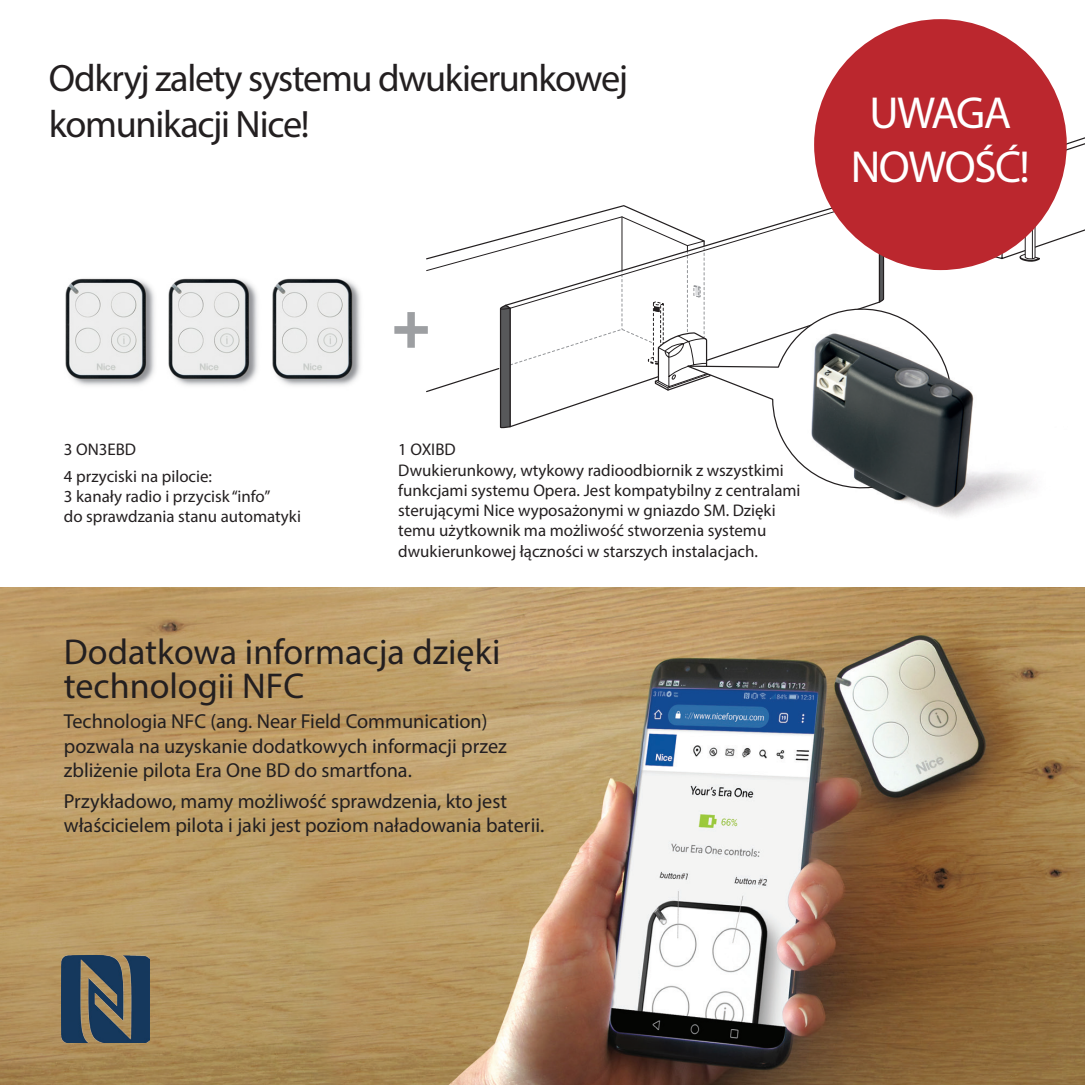
<style>
.page{position:relative;width:1085px;height:1085px;background:#fff}
.page>*{position:absolute;margin:0;border:0;box-sizing:border-box;transform-origin:0 0}
.t1{font:500 88.88px "PF Din Text Comp Pro";color:#9d9fa2}
.t2{font:45px/54px "Myriad Pro";letter-spacing:-.035em;color:#fff;text-align:center}
.t3{font:38.25px/45.9px "Myriad Pro";letter-spacing:-.035em;color:#231f20}
.Bold{font:36px/33.8px "Myriad Pro";color:#231f20}
.Testo{font:20.25px/24.3px "Myriad Pro";color:#231f20}
.Testo-2{font:16.88px/20.2px "Myriad Pro";color:#231f20}
</style>
<div class="page">
<svg style="left:711px;top:121px;width:373px;height:335px"></svg>
<svg style="left:987px;top:167px;width:97px;height:95px"></svg>
<svg style="left:426px;top:205px;width:285px;height:223px"></svg>
<img style="left:1px;top:587px;width:1083px;height:497px">
<img style="left:65px;top:278px;width:296px;height:108px">
<img style="left:62px;top:954px;width:87px;height:88px">
<img style="left:793px;top:311px;width:291px;height:206px">
<img style="left:812px;top:334px;width:161px;height:174px">
<div style="left:814px;top:19px;width:252px;height:251px;background:#bb272e;border-radius:50%"></div>
<p class="t3" style="left:49px;top:55px;width:580px">Odkryj zalety systemu dwukierunkowej komunikacji Nice!</p>
<p class="Testo-2" style="left:64px;top:439px;width:74px">3 ON3EBD</p>
<p class="Testo-2" style="left:64px;top:466px;width:239px">4 przyciski na pilocie:<br>3 kanały radio i przycisk “info”<br>do sprawdzania stanu automatyki</p>
<p class="t1" style="left:393px;top:274px;width:37px">+</p>
<p class="Testo-2" style="left:398px;top:439px;width:59px">1 OXIBD</p>
<p class="Testo-2" style="left:398px;top:459px;width:403px">Dwukierunkowy, wtykowy radioodbiornik z wszystkimi funkcjami systemu Opera. Jest kompatybilny z centralami sterującymi Nice wyposażonymi w gniazdo SM. Dzięki temu użytkownik ma możliwość stworzenia systemu dwukierunkowej łączności w starszych instalacjach.</p>
<p class="Bold" style="left:64px;top:634px;width:438px">Dodatkowa informacja dzięki technologii NFC</p>
<p class="Testo" style="left:64px;top:709px;width:444px">Technologia NFC (ang. Near Field Communication) pozwala na uzyskanie dodatkowych informacji przez zbliżenie pilota Era One BD do smartfona.</p>
<p class="Testo" style="left:64px;top:788px;width:482px">Przykładowo, mamy możliwość sprawdzenia, kto jest właścicielem pilota i jaki jest poziom naładowania baterii.</p>
<p class="t2" style="left:850px;top:85px;width:180px">UWAGA<br>NOWOŚĆ!</p>
</div>
